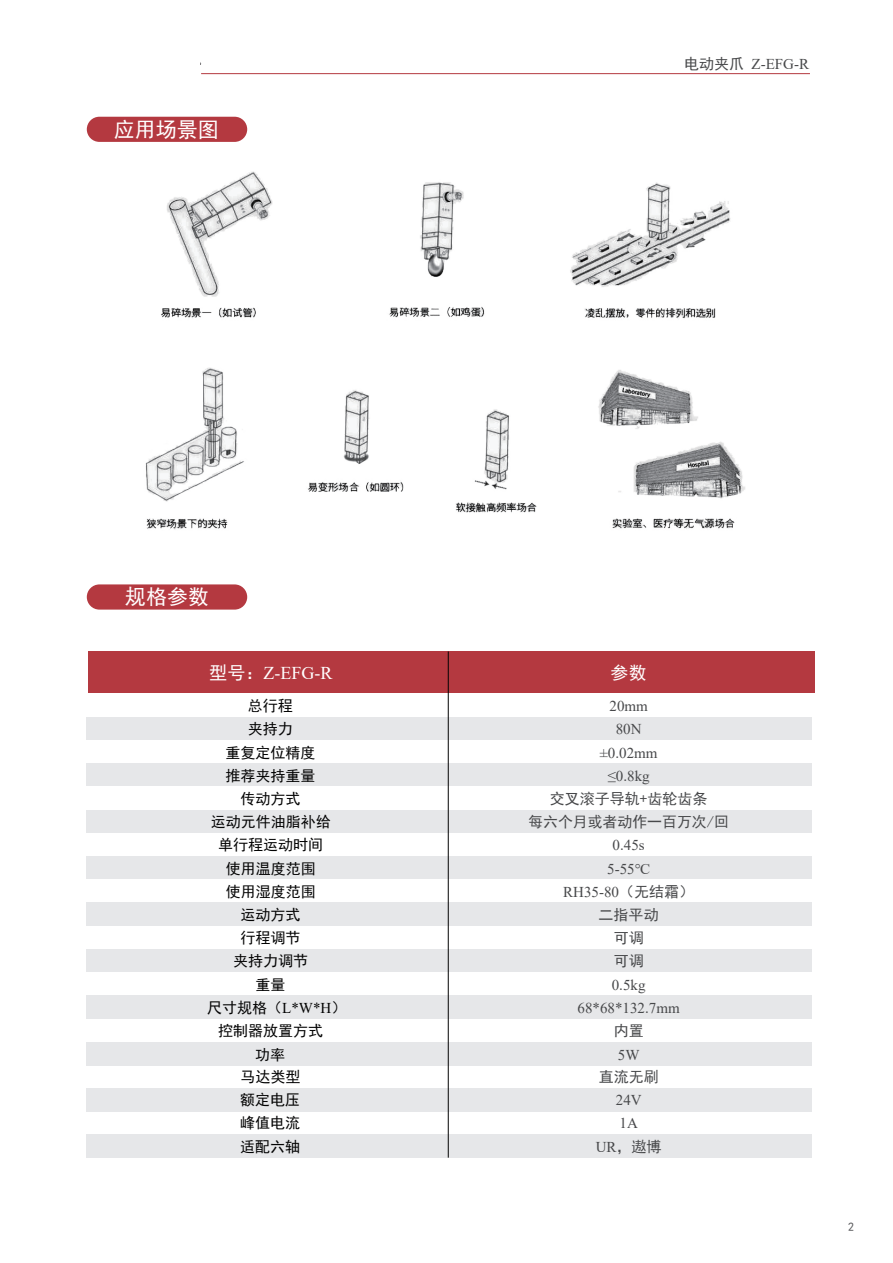
<style>
.page{position:relative;width:893px;height:1263px;background:#fff}
.page>*{position:absolute;margin:0;border:0;box-sizing:border-box;transform-origin:0 0}
.t1{font:21px "Sim Hei";color:#fff}
.t2{font:18px "Times New Roman";color:#fff}
.t3{font:18px "Sim Hei";color:#fff}
.t4{font:15px/23.1px "Sim Hei";color:#030303;text-align:center}
.t5{font:15px/22.5px "Times New Roman";color:#47484a;text-align:center}
.t6{font:15px/23.7px "Sim Hei";color:#47484a;text-align:center}
.t7{font:12px "Sim Hei";color:#57585a}
.s1{font-family:"Sim Hei"}
.s2{font-family:"Times New Roman"}
</style>
<div class="page">
<div style="left:87px;top:584px;width:160px;height:26px;background:#b43940;border-radius:13px"></div>
<div style="left:87px;top:117px;width:160px;height:25px;background:#b43940;border-radius:13px"></div>
<hr style="left:201px;top:73px;width:609px;height:1px;background:#b43940">
<img style="left:145px;top:171px;width:600px;height:359px">
<div style="left:87px;top:717px;width:725px;height:23px;background:#e6e7e9"></div>
<div style="left:87px;top:763px;width:725px;height:24px;background:#e6e7e9"></div>
<div style="left:87px;top:810px;width:725px;height:23px;background:#e6e7e9"></div>
<div style="left:87px;top:856px;width:725px;height:24px;background:#e6e7e9"></div>
<div style="left:87px;top:903px;width:725px;height:23px;background:#e6e7e9"></div>
<div style="left:87px;top:949px;width:725px;height:23px;background:#e6e7e9"></div>
<div style="left:87px;top:996px;width:725px;height:23px;background:#e6e7e9"></div>
<div style="left:87px;top:1042px;width:725px;height:23px;background:#e6e7e9"></div>
<div style="left:87px;top:1088px;width:725px;height:23px;background:#e6e7e9"></div>
<div style="left:87px;top:1134px;width:725px;height:24px;background:#e6e7e9"></div>
<div style="left:88px;top:651px;width:726px;height:42px;background:#b43940"></div>
<hr style="left:448px;top:651px;width:1px;height:507px;background:#030303">
<h1 class="t1" style="left:114px;top:119px;width:107px">应用场景图</h1>
<p class="t5" style="left:684px;top:54px;width:126px"><span class="s1">电动夹爪</span> Z-EFG-R</p>
<h1 class="t1" style="left:125px;top:586px;width:86px">规格参数</h1>
<p class="t2" style="left:209px;top:666px;width:125px"><span class="s1">型号：</span>Z-EFG-R</p>
<p class="t3" style="left:611px;top:663px;width:38px">参数</p>
<p class="t4" style="left:248px;top:694px;width:46px">总行程</p>
<p class="t5" style="left:609px;top:696px;width:40px">20mm<br>80N</p>
<p class="t5" style="left:608px;top:764px;width:43px">≤0.8kg</p>
<p class="t6" style="left:528px;top:786px;width:202px">交叉滚子导轨+齿轮齿条<br>每六个月或者动作一百万次/回</p>
<p class="t5" style="left:613px;top:835px;width:34px">0.45s</p>
<p class="t4" style="left:225px;top:717px;width:91px;line-height:23.5px">夹持力<br>重复定位精度</p>
<p class="t4" style="left:211px;top:787px;width:121px">传动方式<br>运动元件油脂补给单行程运动时间</p>
<p class="t5" style="left:600px;top:743px;width:59px">±0.02mm</p>
<p class="t4" style="left:226px;top:764px;width:91px">推荐夹持重量</p>
<p class="t4" style="left:226px;top:857px;width:91px;line-height:22.5px;text-align:left">使用温度范围使用湿度范围</p>
<p class="t4" style="left:240px;top:903px;width:61px">运动方式</p>
<p class="t4" style="left:233px;top:926px;width:76px">行程调节夹持力调节</p>
<p class="t4" style="left:255px;top:973px;width:31px">重量</p>
<p class="t4" style="left:207px;top:996px;width:141px">尺寸规格（<span class="s2">L*W*H</span>）</p>
<p class="t4" style="left:218px;top:1019px;width:106px">控制器放置方式</p>
<p class="t4" style="left:255px;top:1043px;width:31px">功率</p>
<p class="t4" style="left:240px;top:1065px;width:61px">马达类型</p>
<p class="t4" style="left:240px;top:1088px;width:61px">额定电压</p>
<p class="t4" style="left:240px;top:1111px;width:61px">峰值电流</p>
<p class="t5" style="left:563px;top:857px;width:132px">5-55℃<br>RH35-80<span class="s1">（无结霜）</span></p>
<p class="t6" style="left:599px;top:903px;width:61px">二指平动</p>
<p class="t6" style="left:614px;top:926px;width:31px">可调</p>
<p class="t5" style="left:578px;top:975px;width:104px">0.5kg<br>68*68*132.7mm</p>
<p class="t6" style="left:614px;top:1019px;width:31px">内置</p>
<p class="t5" style="left:618px;top:1045px;width:23px">5W</p>
<p class="t6" style="left:599px;top:1065px;width:61px">直流无刷</p>
<p class="t5" style="left:616px;top:1090px;width:27px;line-height:23.1px;text-align:left">24V<br>1A</p>
<p class="t6" style="left:614px;top:949px;width:31px">可调</p>
<p class="t4" style="left:240px;top:1135px;width:61px">适配六轴</p>
<p class="t6" style="left:596px;top:1134px;width:67px"><span class="s2">UR</span>，遨博</p>
<p class="t7" style="left:848px;top:1219px;width:7px">2</p>
</div>
